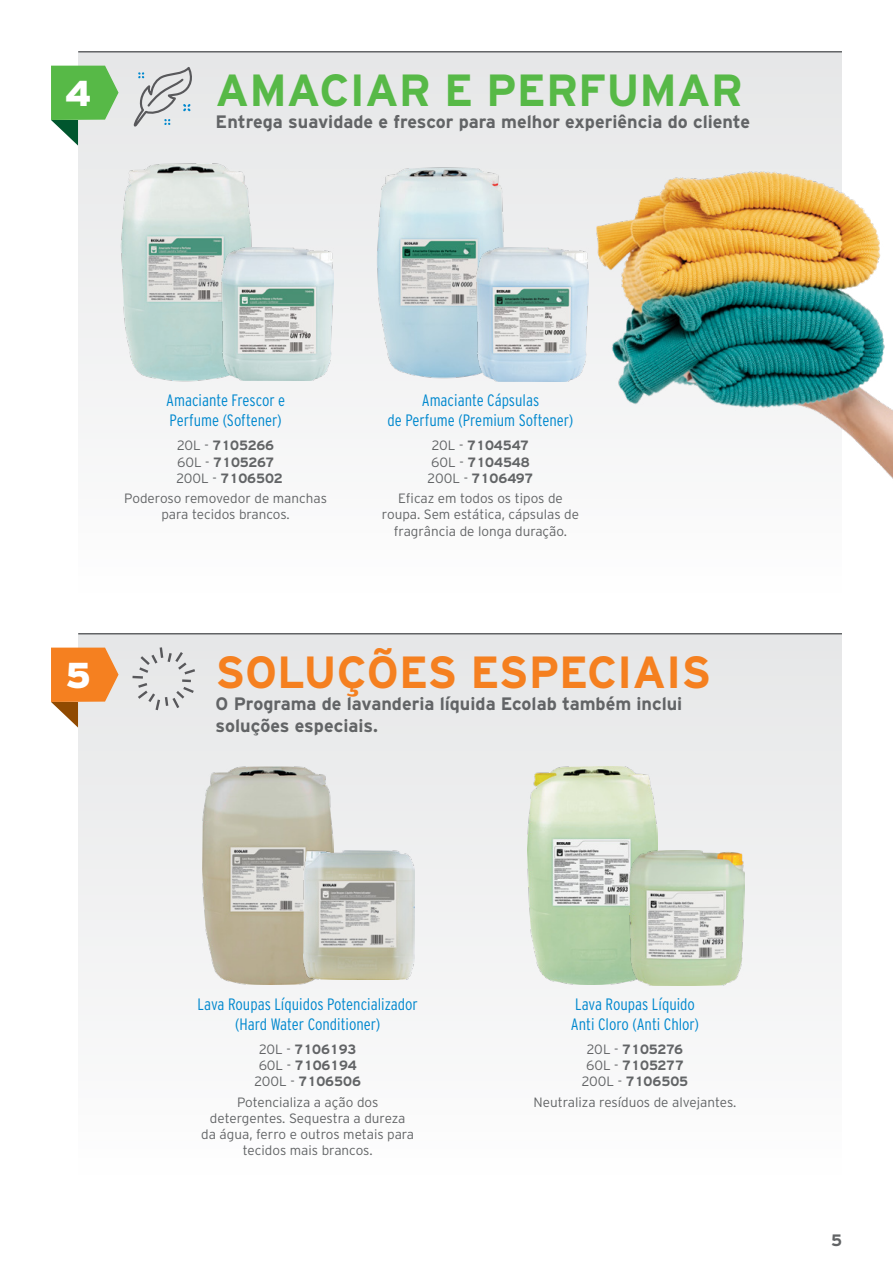
<style>
.page{position:relative;width:893px;height:1263px;background:#fff}
.page>*{position:absolute;margin:0;border:0;box-sizing:border-box;transform-origin:0 0}
.t1{font:700 45px "Interstate";color:#f58020}
.t2{font:700 45px "Interstate";color:#57b947}
.t3{font:900 36px "Interstate";color:#fff}
.t4{font:700 18px/21.6px "Interstate";color:#626466}
.t5{font:300 condensed 16.5px/19.8px "Interstate";color:#0088ce}
.t6{font:700 16.5px "Interstate";color:#626466}
.t7{font:300 13.5px/16.2px "Interstate";color:#626466;text-align:center}
.t8{font:700 13.5px/16.2px "Interstate";color:#626466;text-align:center}
.s1{font-weight:300}
</style>
<div class="page">
<div style="left:78px;top:51px;width:764px;height:546px;background:linear-gradient(to right,#f3f4f4,#f1f1f2)"></div>
<div style="left:78px;top:633px;width:764px;height:546px;background:#f2f2f3"></div>
<hr style="left:78px;top:51px;width:764px;height:2px;background:#626466">
<hr style="left:78px;top:633px;width:764px;height:1px;background:#626466">
<img style="left:528px;top:766px;width:130px;height:218px">
<img style="left:203px;top:766px;width:131px;height:218px">
<img style="left:375px;top:163px;width:132px;height:218px">
<img style="left:121px;top:163px;width:131px;height:218px">
<svg style="left:51px;top:66px;width:68px;height:80px;background:#83c47d"></svg>
<svg style="left:51px;top:648px;width:68px;height:79px"></svg>
<img style="left:221px;top:247px;width:113px;height:134px">
<svg style="left:132px;top:66px;width:65px;height:62px;background:#d1d4d6"></svg>
<img style="left:476px;top:247px;width:113px;height:134px">
<img style="left:596px;top:172px;width:297px;height:321px">
<svg style="left:130px;top:645px;width:67px;height:66px"></svg>
<img style="left:303px;top:850px;width:112px;height:130px">
<img style="left:630px;top:850px;width:114px;height:135px">
<h2 class="t3" style="left:65px;top:72px;width:28px">4</h2>
<h1 class="t2" style="left:216px;top:65px;width:529px">AMACIAR E PERFUMAR</h1>
<h3 class="t4" style="left:216px;top:111px;width:536px">Entrega suavidade e frescor para melhor experiência do cliente</h3>
<p class="t5" style="left:166px;top:391px;width:121px">Amaciante Frescor e<br>Perfume (Softener)</p>
<p class="t8" style="left:177px;top:437px;width:108px;text-align:left"><span class="s1">20L -</span> 7105266<br><span class="s1">60L -</span> 7105267<br><span class="s1">200L -</span> 7106502</p>
<p class="t7" style="left:124px;top:490px;width:204px">Poderoso removedor de manchas para tecidos brancos.</p>
<p class="t5" style="left:388px;top:391px;width:187px;text-align:center">Amaciante Cápsulas<br>de Perfume (Premium Softener)</p>
<p class="t8" style="left:428px;top:437px;width:107px"><span class="s1">20L -</span> 7104547<br><span class="s1">60L -</span> 7104548<br><span class="s1">200L -</span> 7106497</p>
<p class="t7" style="left:382px;top:490px;width:199px">Eficaz em todos os tipos de roupa. Sem estática, cápsulas de fragrância de longa duração.</p>
<h2 class="t3" style="left:65px;top:654px;width:27px">5</h2>
<h1 class="t1" style="left:216px;top:647px;width:497px">SOLUÇÕES ESPECIAIS</h1>
<h3 class="t4" style="left:216px;top:693px;width:468px">O Programa de lavanderia líquida Ecolab também inclui soluções especiais.</h3>
<p class="t5" style="left:198px;top:994px;width:222px;text-align:center">Lava Roupas Líquidos Potencializador (Hard Water Conditioner)</p>
<p class="t8" style="left:255px;top:1041px;width:108px"><span class="s1">20L -</span> 7106193<br><span class="s1">60L -</span> 7106194<br><span class="s1">200L -</span> 7106506</p>
<p class="t7" style="left:201px;top:1094px;width:214px">Potencializa a ação dos detergentes. Sequestra a dureza da água, ferro e outros metais para tecidos mais brancos.</p>
<p class="t5" style="left:571px;top:994px;width:130px">Lava Roupas Líquido<br>Anti Cloro (Anti Chlor)</p>
<p class="t8" style="left:582px;top:1041px;width:108px"><span class="s1">20L -</span> 7105276<br><span class="s1">60L -</span> 7105277<br><span class="s1">200L -</span> 7106505</p>
<p class="t7" style="left:534px;top:1094px;width:204px">Neutraliza resíduos de alvejantes.</p>
<p class="t6" style="left:831px;top:1231px;width:12px">5</p>
</div>
